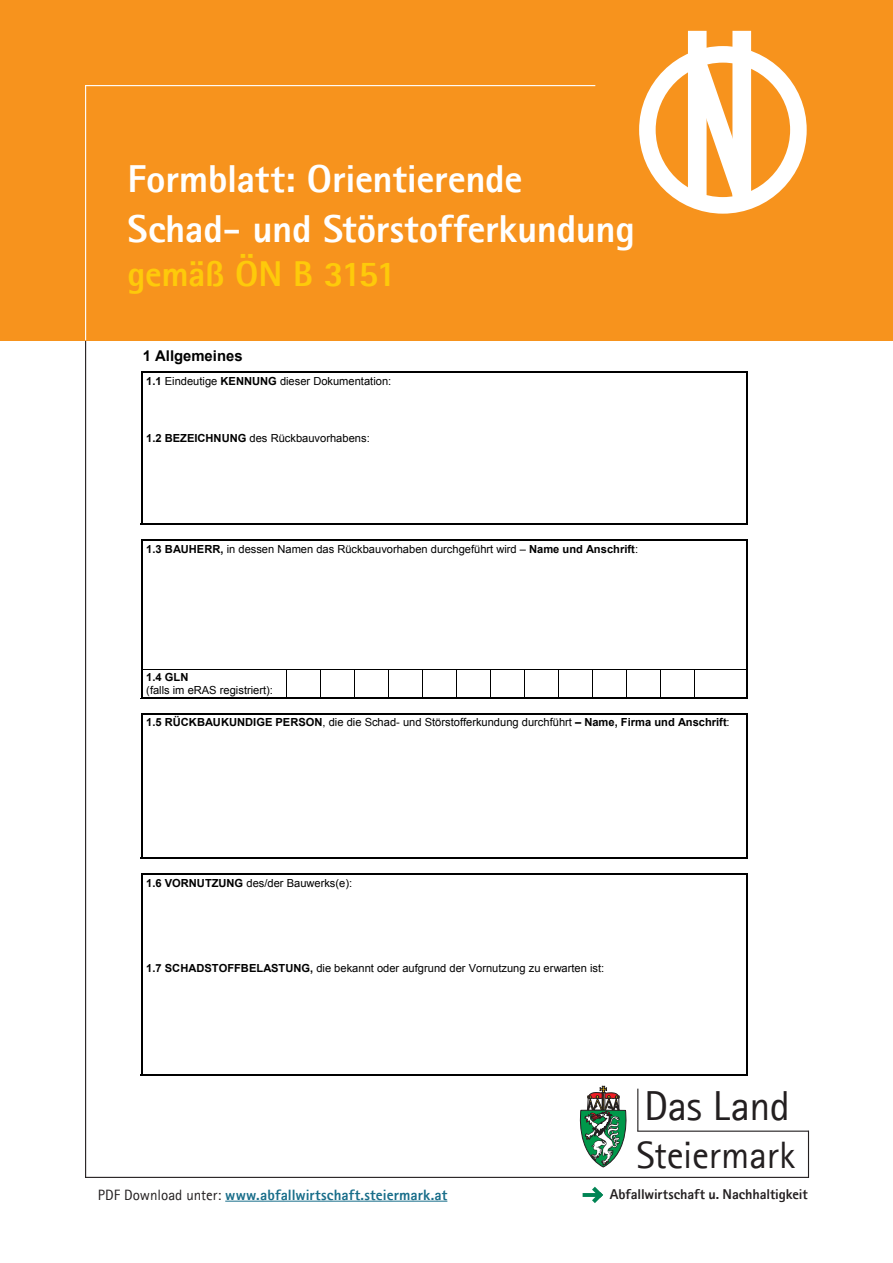
<style>
.page{position:relative;width:893px;height:1263px;background:#fff}
.page>*{position:absolute;margin:0;border:0;box-sizing:border-box;transform-origin:0 0}
.t1{font:42px "Agfa Rotis Sans Serif";letter-spacing:-.01em;color:#231f20}
.t2{font:800 39px/50.4px "Agfa Rotis Sans Serif";letter-spacing:-.01em;color:#fff}
.t3{font:38.25px "Agfa Rotis Sans Serif";letter-spacing:-.01em;color:#231f20}
.t4{font:800 36px "Agfa Rotis Sans Serif";letter-spacing:-.015em;color:#feca0a}
.t5{font:800 15px "Agfa Rotis Sans Serif";letter-spacing:.005em;color:#196e8a}
.t6{font:700 14.85px "Arial";color:#000}
.t7{font:800 14.25px "Agfa Rotis Sans Serif";letter-spacing:-.005em;color:#231f20}
.t8{font:700 13.65px "Arial";color:#000}
.t9{font:11.1px "Arial";color:#000}
.t10{font:700 11.1px "Arial";color:#000}
.s1{font-weight:700}
.s2{font-weight:400}
.s3{font-weight:400;color:#231f20}
</style>
<div class="page">
<hr style="left:85px;top:340px;width:1px;height:838px;background:#231f20">
<hr style="left:86px;top:1177px;width:722px;height:1px;background:#231f20">
<hr style="left:808px;top:1131px;width:1px;height:46px;background:#231f20">
<hr style="left:638px;top:1130px;width:170px;height:2px;background:#231f20">
<hr style="left:637px;top:1089px;width:1px;height:42px;background:#231f20">
<svg style="left:580px;top:1086px;width:47px;height:81px"></svg>
<hr style="left:583px;top:1193px;width:18px;height:4px;background:#008454">
<svg style="left:588px;top:1186px;width:15px;height:17px"></svg>
<hr style="left:225px;top:1201px;width:222px;height:1px;background:#196e8a">
<div style="left:0;top:0;width:893px;height:340px;background:#f7931d"></div>
<hr style="left:85px;top:85px;width:1px;height:255px;background:#fff">
<hr style="left:85px;top:85px;width:510px;height:1px;background:#fff">
<div style="left:639px;top:46px;width:168px;height:168px;border:17px solid #fff;border-radius:50%"></div>
<div style="left:688px;top:31px;width:19px;height:171px;background:#fff"></div>
<div style="left:732px;top:31px;width:19px;height:171px;background:#fff"></div>
<svg style="left:672px;top:35px;width:96px;height:179px"></svg>
<hr style="left:141px;top:371px;width:607px;height:2px;background:#000">
<hr style="left:141px;top:373px;width:2px;height:152px;background:#000">
<hr style="left:141px;top:523px;width:605px;height:2px;background:#000">
<hr style="left:746px;top:373px;width:2px;height:152px;background:#000">
<hr style="left:141px;top:539px;width:607px;height:2px;background:#000">
<hr style="left:141px;top:541px;width:2px;height:128px;background:#000">
<hr style="left:746px;top:541px;width:2px;height:128px;background:#000">
<hr style="left:141px;top:669px;width:607px;height:1px;background:#000">
<hr style="left:141px;top:669px;width:2px;height:29px;background:#000">
<hr style="left:141px;top:698px;width:145px;height:1px;background:#000">
<svg style="left:286px;top:670px;width:1px;height:27px"></svg>
<hr style="left:286px;top:698px;width:34px;height:1px;background:#000">
<svg style="left:320px;top:670px;width:1px;height:27px"></svg>
<hr style="left:320px;top:698px;width:34px;height:1px;background:#000">
<svg style="left:354px;top:670px;width:1px;height:27px"></svg>
<hr style="left:354px;top:698px;width:34px;height:1px;background:#000">
<svg style="left:388px;top:670px;width:1px;height:27px"></svg>
<hr style="left:388px;top:698px;width:34px;height:1px;background:#000">
<svg style="left:422px;top:670px;width:1px;height:27px"></svg>
<hr style="left:422px;top:698px;width:34px;height:1px;background:#000">
<svg style="left:456px;top:670px;width:1px;height:27px"></svg>
<hr style="left:456px;top:698px;width:34px;height:1px;background:#000">
<svg style="left:490px;top:670px;width:1px;height:27px"></svg>
<hr style="left:490px;top:698px;width:35px;height:1px;background:#000">
<hr style="left:525px;top:698px;width:34px;height:1px;background:#000">
<hr style="left:559px;top:698px;width:34px;height:1px;background:#000">
<hr style="left:593px;top:698px;width:34px;height:1px;background:#000">
<hr style="left:627px;top:698px;width:34px;height:1px;background:#000">
<hr style="left:661px;top:698px;width:34px;height:1px;background:#000">
<hr style="left:695px;top:698px;width:51px;height:1px;background:#000">
<hr style="left:746px;top:669px;width:2px;height:30px;background:#000">
<hr style="left:141px;top:713px;width:607px;height:2px;background:#000">
<hr style="left:141px;top:715px;width:2px;height:144px;background:#000">
<hr style="left:141px;top:857px;width:605px;height:2px;background:#000">
<hr style="left:746px;top:715px;width:2px;height:144px;background:#000">
<hr style="left:141px;top:873px;width:607px;height:2px;background:#000">
<hr style="left:141px;top:875px;width:2px;height:201px;background:#000">
<hr style="left:141px;top:1074px;width:605px;height:2px;background:#000">
<hr style="left:746px;top:875px;width:2px;height:201px;background:#000">
<hr style="left:142px;top:697px;width:605px;height:1px;background:#000">
<h2 class="t2" style="left:128px;top:153px;width:509px">Formblatt: Orientierende<br>Schad- und Störstofferkundung</h2>
<h3 class="t4" style="left:128px;top:251px;width:270px">gemäß ÖN B 3151</h3>
<h3 class="t6" style="left:143px;top:346px;width:101px">1 Allgemeines</h3>
<p class="t9" style="left:146px;top:374px;width:246px"><span class="s1">1.1</span> Eindeutige <span class="s1">KENNUNG</span> dieser Dokumentation:</p>
<p class="t9" style="left:146px;top:431px;width:225px"><span class="s1">1.2 BEZEICHNUNG</span> des Rückbauvorhabens:</p>
<p class="t9" style="left:146px;top:541px;width:493px"><span class="s1">1.3 BAUHERR,</span> in dessen Namen das Rückbauvorhaben durchgeführt wird – <span class="s1">Name und Anschrift</span>:</p>
<p class="t10" style="left:146px;top:670px;width:44px">1.4 GLN</p>
<p class="t9" style="left:146px;top:682px;width:128px">(falls im eRAS registriert):</p>
<p class="t10" style="left:146px;top:715px;width:585px">1.5 RÜCKBAUKUNDIGE PERSON<span class="s2">, die die Schad- und Störstofferkundung durchführt</span> – Name, Firma und Anschrift<span class="s2">:</span></p>
<p class="t9" style="left:146px;top:875px;width:207px"><span class="s1">1.6 VORNUTZUNG</span> des/der Bauwerks(e):</p>
<p class="t9" style="left:146px;top:961px;width:459px"><span class="s1">1.7 SCHADSTOFFBELASTUNG,</span> die bekannt oder aufgrund der Vornutzung zu erwarten ist:</p>
<h1 class="t1" style="left:644px;top:1081px;width:148px">Das Land</h1>
<h3 class="t3" style="left:636px;top:1133px;width:160px">Steiermark</h3>
<p class="t8" style="left:738px;top:1147px;width:9px">9</p>
<h3 class="t5" style="left:98px;top:1185px;width:351px"><span class="s3">PDF Download unter:</span> www.abfallwirtschaft.steiermark.at</h3>
<p class="t7" style="left:610px;top:1184px;width:200px">Abfallwirtschaft u. Nachhaltigkeit</p>
</div>
